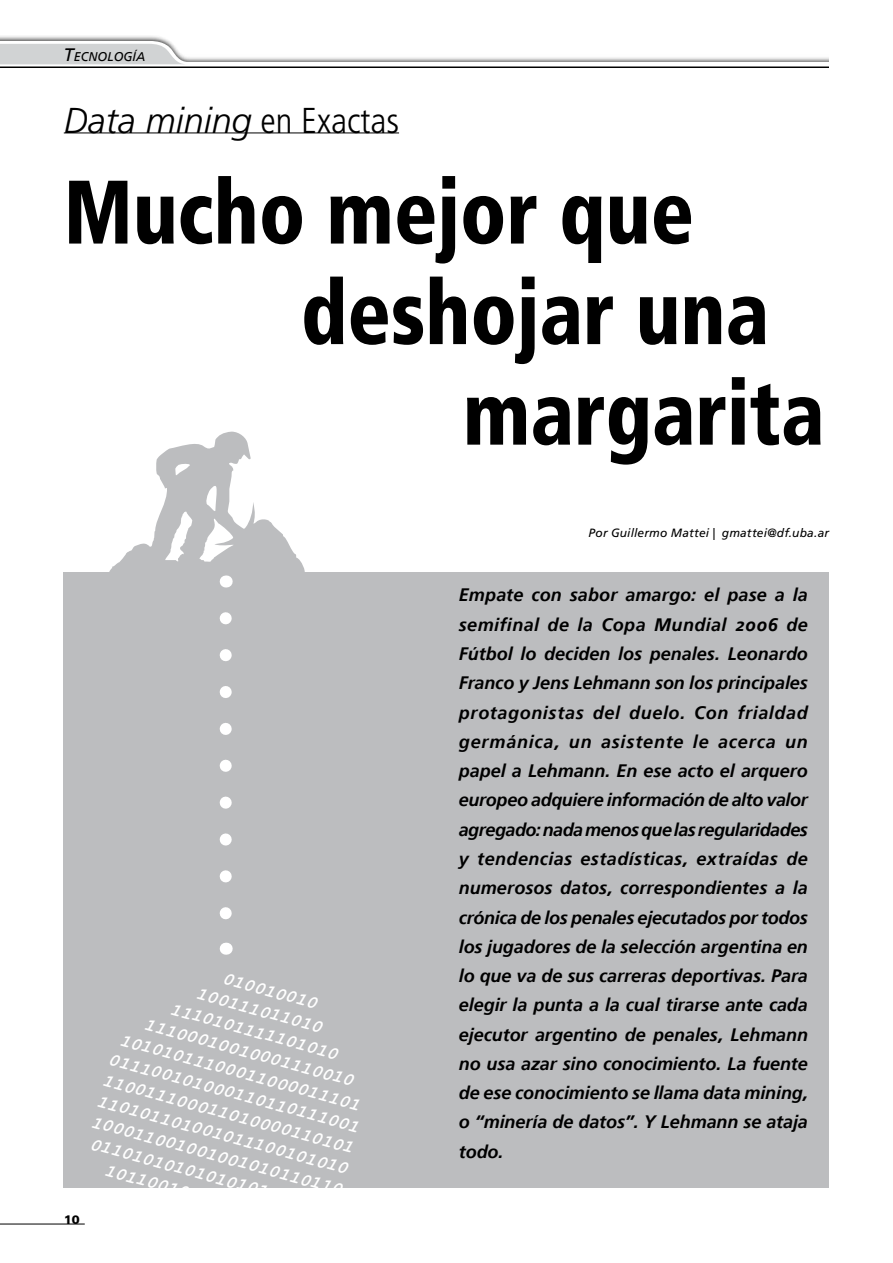
<style>
.page{position:relative;width:893px;height:1263px;background:#fff}
.page>*{position:absolute;margin:0;border:0;box-sizing:border-box;transform-origin:0 0}
.t1{font:900 condensed 90px "Frutiger";color:#000;scale:.9 1}
.t2{font:italic 300 36px "Frutiger";color:#000}
.t3{font:italic 700 18px/29.2px "Frutiger Linotype";letter-spacing:-.005em;color:#000;text-align:justify}
.t4{font:italic 700 18px "Courier New";color:#fff}
.t5{font:italic 12.6px "Frutiger Linotype";color:#000}
.t6{font:italic 12px "Frutiger";letter-spacing:.01em;color:#000}
.t7{font:900 12px "Zurich BT";color:#000}
.s1{font-size:18px}
.s2{font-style:normal;font-stretch:condensed}
</style>
<div class="page">
<div style="left:0;top:35px;width:860px;height:65px;background:#000;opacity:.75"></div>
<svg style="left:0;top:41px;width:829px;height:41px"></svg>
<svg style="left:0;top:44px;width:187px;height:21px;background:#d4d6d6"></svg>
<hr style="left:0;top:67px;width:829px;height:1px;background:#000">
<div style="left:0;top:82px;width:874px;height:32px;background:#fff"></div>
<div style="left:829px;top:29px;width:40px;height:92px;background:#fff"></div>
<hr style="left:0;top:1224px;width:85px;height:1px;background:#000">
<div style="left:64px;top:572px;width:765px;height:616px;background:#bcbdbf"></div>
<hr style="left:64px;top:133px;width:335px;height:1px;background:#000">
<svg style="left:220px;top:618px;width:12px;height:302px"></svg>
<svg style="left:109px;top:432px;width:196px;height:155px"></svg>
<svg style="left:226px;top:943px;width:1px;height:12px"></svg>
<p class="t5" style="left:64px;top:49px;width:83px"><span class="s1">T</span>ECNOLOGÍA</p>
<h2 class="t2" style="left:64px;top:100px;width:337px">Data mining <span class="s2">en Exactas</span></h2>
<h1 class="t1" style="left:64px;top:158px;width:702px">Mucho mejor que</h1>
<h1 class="t1" style="left:301px;top:259px;width:522px">deshojar una</h1>
<h1 class="t1" style="left:463px;top:359px;width:403px">margarita</h1>
<p class="t7" style="left:64px;top:1212px;width:17px">10</p>
<p class="t4" style="left:226px;top:967px;width:99px;rotate:15deg">010010010</p>
<p class="t4" style="left:199px;top:983px;width:131px;rotate:15deg">100111011010</p>
<p class="t4" style="left:173px;top:998px;width:174px;rotate:15deg">1110101111101010</p>
<p class="t4" style="left:147px;top:1013px;width:217px;rotate:15deg">11100010010001110010</p>
<p class="t4" style="left:123px;top:1029px;width:250px;rotate:15deg">10101011100011000011101</p>
<p class="t4" style="left:111px;top:1048px;width:261px;rotate:15deg">011100101000110110111001</p>
<p class="t4" style="left:106px;top:1069px;width:261px;rotate:15deg">110011100011010000110101</p>
<p class="t4" style="left:100px;top:1090px;width:261px;rotate:15deg">110101101001011100101010</p>
<p class="t4" style="left:94px;top:1111px;width:261px;rotate:15deg">100011001001001010110110</p>
<p class="t4" style="left:93px;top:1133px;width:261px;rotate:15deg">011010101010101011101010</p>
<p class="t6" style="left:589px;top:526px;width:242px">Por Guillermo Mattei | gmattei@df.uba.ar</p>
<p class="t3" style="left:459px;top:580px;width:351px">Empate con sabor amargo: el pase a la semifinal de la Copa Mundial 2006 de Fútbol lo deciden los penales. Leonardo Franco y Jens Lehmann son los principales protagonistas del duelo. Con frialdad germánica, un asistente le acerca un papel a Lehmann. En ese acto el arquero europeo adquiere información de alto valor agregado: nada menos que las regularidades y tendencias estadísticas, extraídas de numerosos datos, correspondientes a la crónica de los penales ejecutados por todos los jugadores de la selección argentina en lo que va de sus carreras deportivas. Para elegir la punta a la cual tirarse ante cada ejecutor argentino de penales, Lehmann no usa azar sino conocimiento. La fuente de ese conocimiento se llama data mining, o “minería de datos”. Y Lehmann se ataja todo.</p>
</div>
